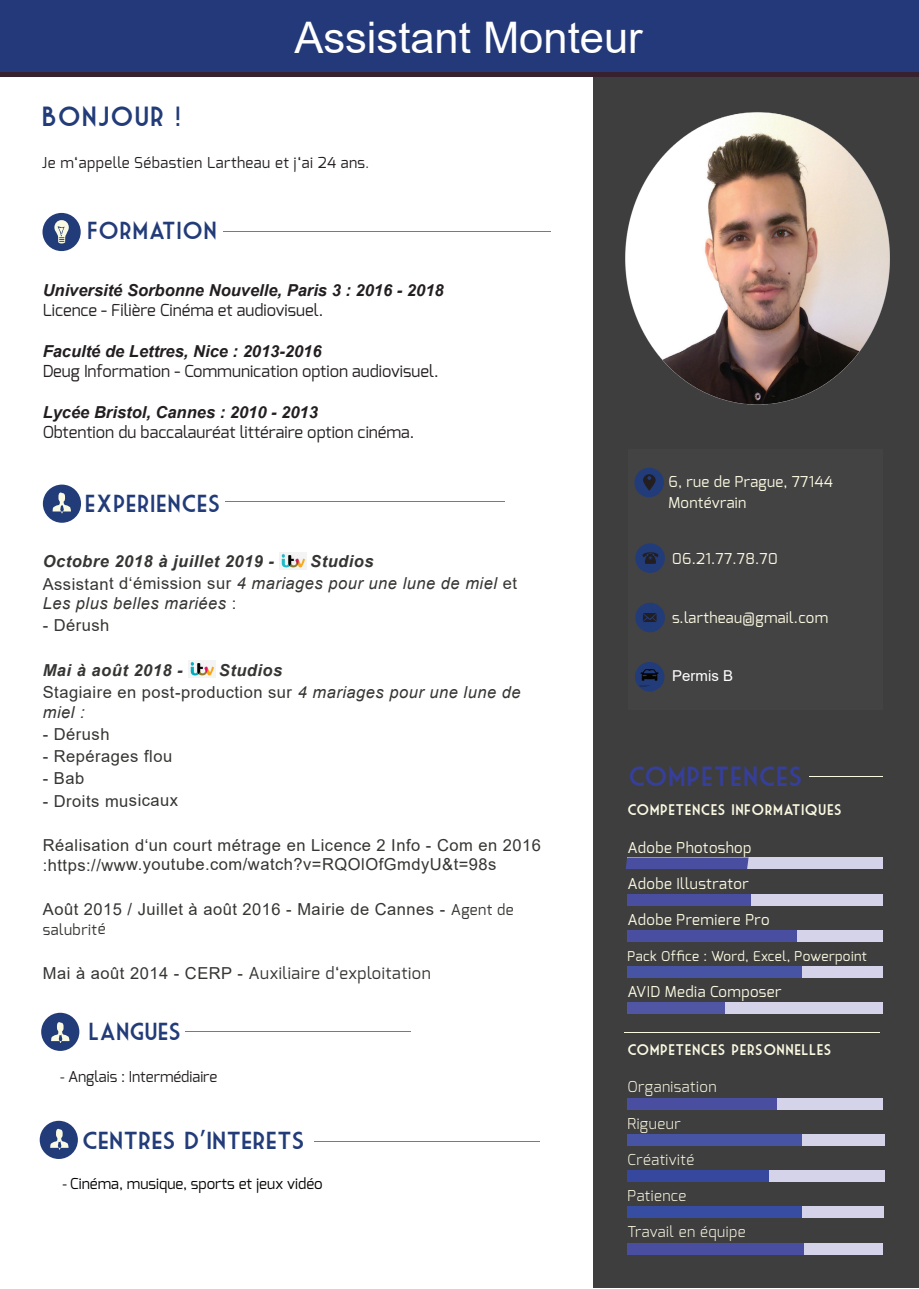
<style>
.page{position:relative;width:919px;height:1289px;background:#fff}
.page>*{position:absolute;margin:0;border:0;box-sizing:border-box;transform-origin:0 0}
.t1{font:43.5px "Arial";color:#fff}
.t2{font:27px "Market Deco";letter-spacing:.02em;color:#363f9a}
.t3{font:27px "Market Deco";letter-spacing:.03em;color:#223b79}
.t4{font:24px "Market Deco";letter-spacing:.02em;color:#223b79}
.t5{font:24px "Market Deco";color:#223b79;scale:1.05 1}
.t6{font:24px "Market Deco";color:#223b79}
.t7{font:16.5px/22.4px "Arial";letter-spacing:.03em;color:#353533}
.t8{font:16.5px "Exo";color:#231f20}
.t9{font:italic 700 16.5px "Arial";color:#231f20}
.t10{font:italic 16.5px/22.2px "Arial";letter-spacing:.03em;color:#353533}
.t11{font:16.5px "Exo";letter-spacing:.03em;color:#353533}
.t12{font:italic 700 16.5px "Arial";letter-spacing:.03em;color:#353533}
.t13{font:15px/20.7px "Exo";letter-spacing:.02em;color:#fbf9e1}
.t14{font:300 15px "Exo";letter-spacing:.03em;color:#fbf9e1}
.t15{font:15px "Market Deco";letter-spacing:.03em;color:#fbf9e1}
.t16{font:15px "Exo";letter-spacing:.02em;color:#231f20}
.t17{font:15px "Exo";color:#040503}
.t18{font:15px "Exo";color:#231f20}
.t19{font:15px "Exo";letter-spacing:.03em;color:#353533}
.t20{font:15px "Arial";color:#fff}
.t21{font:13.5px "Exo";letter-spacing:.03em;color:#fbf9e1}
.s1{font-weight:300}
.s2{font-weight:700}
.s3{font-style:normal}
.s4{font-weight:700;font-style:italic}
.s5{font-style:italic}
.s6{font-family:"Exo";font-size:15px}
.s7{font-family:"Arial"}
.s8{font-family:"Myriad Pro"}
</style>
<div class="page">
<div style="left:593px;top:74px;width:325px;height:1213px;background:#3e3e3f"></div>
<div style="left:40px;top:1120px;width:38px;height:38px;background:#223b79;border-radius:50%"></div>
<svg style="left:50px;top:1128px;width:19px;height:21px"></svg>
<hr style="left:314px;top:1140px;width:225px;height:1px;background:#7b7a78">
<img style="left:625px;top:112px;width:265px;height:293px">
<div style="left:776px;top:1097px;width:106px;height:12px;background:#d5d3e9"></div>
<div style="left:800px;top:1134px;width:84px;height:11px;background:#d5d3e9"></div>
<div style="left:768px;top:1170px;width:116px;height:12px;background:#d5d3e9"></div>
<div style="left:796px;top:1206px;width:88px;height:11px;background:#d5d3e9"></div>
<div style="left:801px;top:1242px;width:82px;height:12px;background:#d5d3e9"></div>
<div style="left:628px;top:449px;width:254px;height:260px;background:#444343"></div>
<hr style="left:185px;top:1031px;width:225px;height:1px;background:#7b7a78">
<div style="left:41px;top:1012px;width:38px;height:38px;background:#223b79;border-radius:50%"></div>
<svg style="left:51px;top:1022px;width:18px;height:21px"></svg>
<img style="left:279px;top:552px;width:28px;height:17px">
<img style="left:188px;top:660px;width:27px;height:17px">
<hr style="left:226px;top:501px;width:279px;height:1px;background:#7b7a78">
<div style="left:43px;top:484px;width:38px;height:39px;background:#223b79;border-radius:50%"></div>
<svg style="left:53px;top:492px;width:18px;height:21px"></svg>
<hr style="left:223px;top:231px;width:327px;height:1px;background:#7b7a78">
<div style="left:42px;top:213px;width:39px;height:38px;background:#223b79;border-radius:50%"></div>
<svg style="left:54px;top:220px;width:15px;height:23px"></svg>
<hr style="left:624px;top:1031px;width:255px;height:1px;background:#faf9e1">
<div style="left:627px;top:1002px;width:256px;height:12px;background:#d5d3e9"></div>
<div style="left:627px;top:966px;width:256px;height:11px;background:#d5d3e9"></div>
<div style="left:627px;top:930px;width:256px;height:11px;background:#d5d3e9"></div>
<div style="left:627px;top:894px;width:256px;height:11px;background:#d5d3e9"></div>
<div style="left:627px;top:857px;width:255px;height:12px;background:#d5d3e9"></div>
<div style="left:627px;top:1002px;width:97px;height:12px;background:#5156a4"></div>
<div style="left:627px;top:966px;width:174px;height:11px;background:#4754a4"></div>
<div style="left:627px;top:930px;width:169px;height:11px;background:#494ea1"></div>
<div style="left:627px;top:894px;width:123px;height:11px;background:#494ea1"></div>
<svg style="left:625px;top:857px;width:123px;height:12px"></svg>
<hr style="left:809px;top:776px;width:73px;height:1px;background:#faf9e1">
<div style="left:635px;top:662px;width:29px;height:29px;background:#223b79;border-radius:50%"></div>
<div style="left:627px;top:1242px;width:177px;height:12px;background:#494ea1"></div>
<div style="left:627px;top:1206px;width:174px;height:12px;background:#374da1"></div>
<div style="left:627px;top:1170px;width:141px;height:12px;background:#36489e"></div>
<div style="left:627px;top:1134px;width:174px;height:11px;background:#4754a4"></div>
<div style="left:627px;top:1097px;width:149px;height:12px;background:#494ea1"></div>
<img style="left:638px;top:665px;width:22px;height:22px">
<div style="left:635px;top:602px;width:29px;height:30px;background:#223b79;border-radius:50%"></div>
<svg style="left:643px;top:613px;width:13px;height:9px"></svg>
<div style="left:635px;top:543px;width:29px;height:30px;background:#223b79;border-radius:50%"></div>
<svg style="left:642px;top:552px;width:16px;height:12px"></svg>
<div style="left:634px;top:468px;width:29px;height:29px;background:#223b79;border-radius:50%"></div>
<svg style="left:643px;top:474px;width:12px;height:17px"></svg>
<div style="left:0;top:0;width:918px;height:74px;background:#233979"></div>
<hr style="left:0;top:72px;width:918px;height:4px;background:#38212f">
<h1 class="t1" style="left:294px;top:8px;width:350px">Assistant Monteur</h1>
<h2 class="t3" style="left:42px;top:102px;width:140px">BONJOUR !</h2>
<p class="t16" style="left:42px;top:153px;width:328px">Je m‘appelle Sébastien Lartheau et j‘ai 24 ans<span class="s1">.</span></p>
<h3 class="t4" style="left:87px;top:217px;width:131px">FORMATION</h3>
<p class="t9" style="left:43px;top:279px;width:402px">Université Sorbonne Nouvelle, Paris 3 : 2016 - 2018</p>
<p class="t8" style="left:43px;top:299px;width:282px">Licence - Filière Cinéma et audiovisuel.</p>
<p class="t9" style="left:43px;top:340px;width:280px">Faculté de Lettres, Nice : 2013-2016</p>
<p class="t8" style="left:43px;top:360px;width:397px">Deug Information - Communication option audiovisuel.</p>
<p class="t9" style="left:43px;top:401px;width:277px">Lycée Bristol, Cannes : 2010 - 2013</p>
<p class="t8" style="left:43px;top:421px;width:373px">Obtention du baccalauréat littéraire option cinéma.</p>
<h3 class="t4" style="left:85px;top:490px;width:137px">EXPERIENCES</h3>
<p class="t10" style="left:43px;top:550px;width:475px;text-indent:267px"><span class="s2">Studios<br></span><span class="s3">Assistant d‘émission sur</span> 4 mariages pour une lune de miel <span class="s3">et</span></p>
<p class="t10" style="left:43px;top:592px;width:195px">Les plus belles mariées <span class="s3">:</span></p>
<p class="t7" style="left:43px;top:614px;width:68px">- Dérush</p>
<p class="t12" style="left:43px;top:659px;width:141px">Mai à août 2018 -</p>
<p class="t12" style="left:43px;top:550px;width:233px">Octobre 2018 à juillet 2019 -</p>
<p class="t7" style="left:43px;top:658px;width:479px;text-indent:176px"><span class="s4">Studios<br></span>Stagiaire en post-production sur <span class="s5">4 mariages pour une lune de</span></p>
<p class="t10" style="left:43px;top:701px;width:43px">miel :</p>
<p class="t7" style="left:43px;top:722px;width:68px">- Dérush</p>
<p class="t7" style="left:43px;top:745px;width:131px">- Repérages flou</p>
<p class="t7" style="left:43px;top:767px;width:43px">- Bab</p>
<p class="t7" style="left:43px;top:789px;width:137px">- Droits musicaux</p>
<p class="t7" style="left:43px;top:835px;width:499px;line-height:19.5px">Réalisation d‘un court métrage en Licence 2 Info - Com en 2016 :https://www.youtube.com/watch?v=RQOlOfGmdyU&amp;t=98s</p>
<p class="t7" style="left:43px;top:897px;width:472px">Août 2015 / Juillet à août 2016 - Mairie de Cannes - <span class="s6">Agent de</span></p>
<p class="t19" style="left:43px;top:919px;width:64px">salubrité</p>
<p class="t11" style="left:43px;top:962px;width:389px"><span class="s7">Mai à août 2014 - CERP -</span> Auxiliaire d‘exploitation</p>
<h3 class="t6" style="left:88px;top:1017px;width:94px">LANGUES</h3>
<p class="t18" style="left:60px;top:1067px;width:158px"><span class="s8">-</span> Anglais : Intermédiaire</p>
<h3 class="t5" style="left:82px;top:1126px;width:213px">CENTRES D’INTERETS</h3>
<p class="t17" style="left:62px;top:1174px;width:262px"><span class="s8">-</span> Cinéma, musique, sports et jeux vidéo</p>
<p class="t13" style="left:668px;top:471px;width:166px">6, rue de Prague, 77144<br>Montévrain</p>
<p class="t13" style="left:672px;top:548px;width:107px">06.21.77.78.70</p>
<p class="t13" style="left:672px;top:607px;width:157px">s.lartheau@gmail.com</p>
<p class="t20" style="left:672px;top:665px;width:62px">Permis B</p>
<h2 class="t2" style="left:628px;top:762px;width:175px">COMPETENCES</h2>
<p class="t15" style="left:627px;top:801px;width:216px">COMPETENCES INFORMATIQUES</p>
<p class="t13" style="left:627px;top:836px;width:126px">Adobe Photoshop</p>
<p class="t13" style="left:627px;top:873px;width:123px">Adobe Illustrator</p>
<p class="t13" style="left:627px;top:909px;width:144px">Adobe Premiere Pro</p>
<p class="t21" style="left:627px;top:947px;width:241px">Pack Office : Word, Excel, Powerpoint</p>
<p class="t13" style="left:627px;top:981px;width:155px">AVID Media Composer</p>
<p class="t15" style="left:627px;top:1041px;width:205px">COMPETENCES PERSONNELLES</p>
<p class="t14" style="left:627px;top:1077px;width:91px">Organisation</p>
<p class="t14" style="left:627px;top:1113px;width:55px">Rigueur</p>
<p class="t14" style="left:627px;top:1149px;width:68px">Créativité</p>
<p class="t14" style="left:627px;top:1185px;width:60px">Patience</p>
<p class="t14" style="left:627px;top:1221px;width:120px">Travail en équipe</p>
</div>
